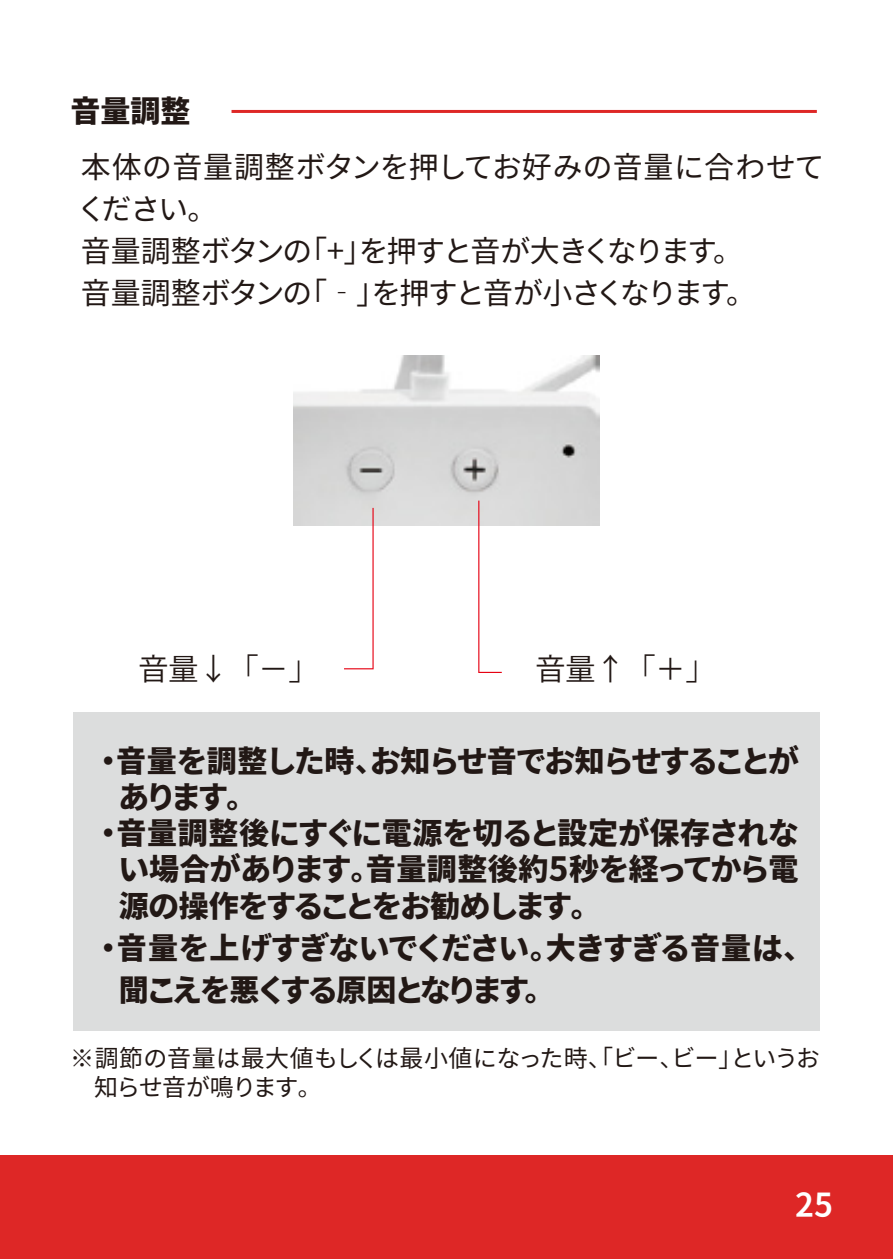
<style>
.page{position:relative;width:893px;height:1259px;background:#fff}
.page>*{position:absolute;margin:0;border:0;box-sizing:border-box;transform-origin:0 0}
.t1{font:30px/42px "Gen Ei Gothic P H KL";letter-spacing:.02em;color:#221815}
.t2{font:30px/42px "Gen Ei Gothic P R";color:#221815}
.t3{font:30px "Gen Ei Gothic P H KL";color:#221815}
.t4{font:30px "Koz Go Pr 6 N";color:#221815}
.t5{font:30px "Gen Ei Gothic P H";color:#221815}
.t6{font:30px "Gen Ei Gothic P B";color:#fff}
.t7{font:24px/28.8px "Gen Ei Gothic P R";letter-spacing:.02em;color:#221815}
</style>
<div class="page">
<div style="left:0;top:1156px;width:893px;height:103px;background:#de2726"></div>
<hr style="left:232px;top:110px;width:585px;height:3px;background:#de2726">
<img style="left:294px;top:355px;width:305px;height:171px">
<svg style="left:344px;top:508px;width:30px;height:161px"></svg>
<svg style="left:478px;top:500px;width:24px;height:173px"></svg>
<div style="left:73px;top:712px;width:747px;height:318px;background:#dcdddd"></div>
<p class="t5" style="left:70px;top:88px;width:121px">音量調整</p>
<p class="t2" style="left:81px;top:146px;width:744px">本体の音量調整ボタンを押してお好みの音量に合わせてください。<br>音量調整ボタンの「+」を押すと音が大きくなります。<br>音量調整ボタンの「‐」を押すと音が小さくなります。</p>
<p class="t4" style="left:138px;top:652px;width:181px">音量↓「－」</p>
<p class="t4" style="left:535px;top:652px;width:181px">音量↑「＋」</p>
<p class="t1" style="left:101px;top:740px;width:699px">・音量を調整した時、お知らせ音でお知らせすることが</p>
<p class="t1" style="left:119px;top:776px;width:124px">あります。</p>
<p class="t1" style="left:101px;top:812px;width:699px">・音量調整後にすぐに電源を切ると設定が保存されな</p>
<p class="t1" style="left:119px;top:848px;width:681px">い場合があります。音量調整後約5秒を経ってから電</p>
<p class="t3" style="left:119px;top:882px;width:468px">源の操作をすることをお勧めします。</p>
<p class="t1" style="left:119px;top:926px;width:681px;text-indent:-18px">・音量を上げすぎないでください。大きすぎる音量は、聞こえを悪くする原因となります。</p>
<p class="t7" style="left:94px;top:1043px;width:727px;text-indent:-24px">※調節の音量は最大値もしくは最小値になった時、「ビー、ビー」というお知らせ音が鳴ります。</p>
<p class="t6" style="left:795px;top:1182px;width:39px">25</p>
</div>
